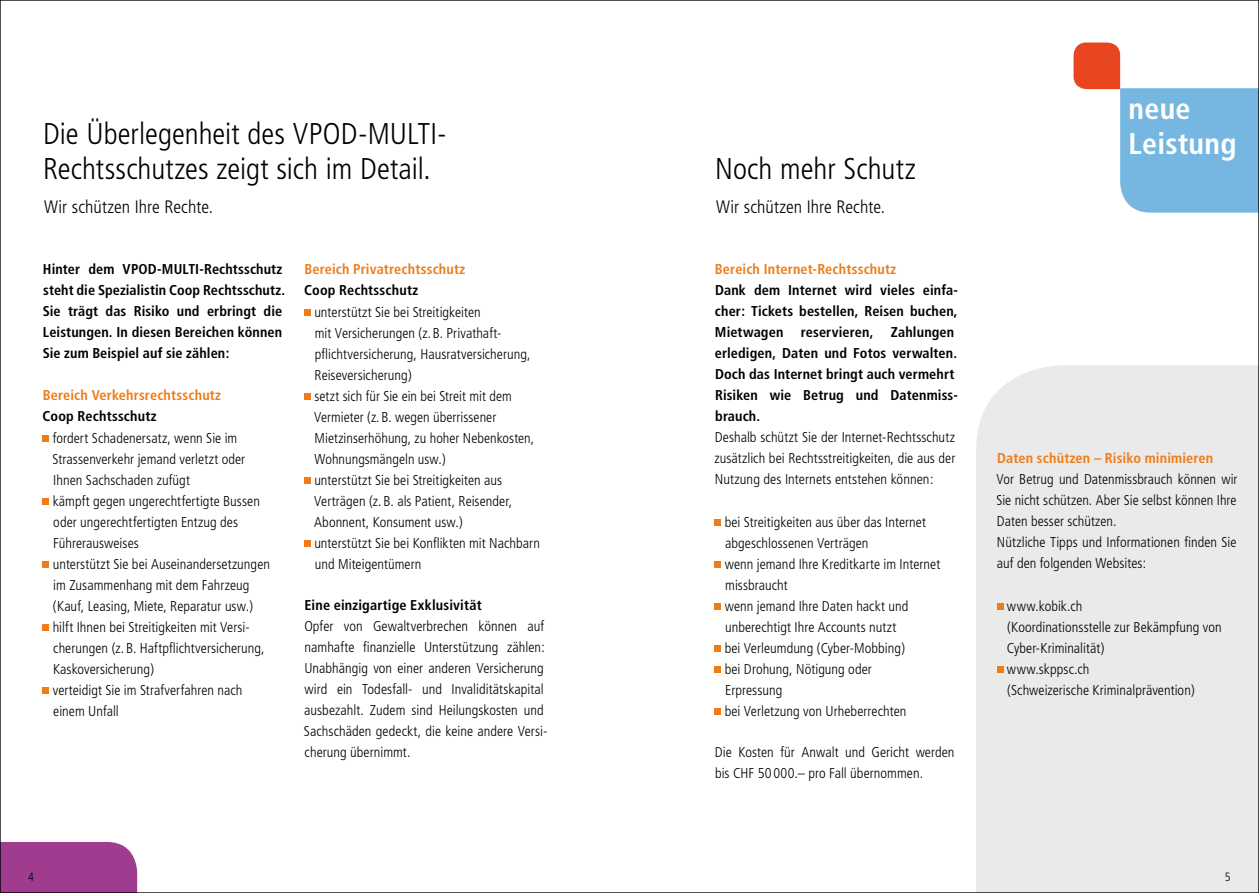
<style>
.page{position:relative;width:1259px;height:893px;background:#fff}
.page>*{position:absolute;margin:0;border:0;box-sizing:border-box;transform-origin:0 0}
.t1{font:300 condensed 30px/34.5px "Frutiger";letter-spacing:.005em;color:#000001}
.t2{font:700 condensed 30px/34.5px "Frutiger";letter-spacing:.01em;color:#fff}
.t3{font:300 condensed 18px "Frutiger";color:#000001}
.t4{font:300 condensed 14.25px/21px "Frutiger";letter-spacing:.005em;color:#000001}
.t5{font:700 condensed 14.25px/21px "Frutiger";letter-spacing:.01em;color:#000001}
.t6{font:700 condensed 14.25px "Frutiger";letter-spacing:.01em;color:#ee7c19}
.t7{font:300 condensed 12px "Frutiger";color:#000001}
</style>
<div class="page">
<svg style="left:1073px;top:43px;width:184px;height:170px"></svg>
<div style="left:2px;top:842px;width:135px;height:49px;background:#9f3c8f"></div>
<div style="left:976px;top:365px;width:281px;height:526px;background:#e9eae9"></div>
<div style="left:43px;top:435px;width:6px;height:7px;background:#ee7c19"></div>
<div style="left:43px;top:498px;width:6px;height:7px;background:#ee7c19"></div>
<div style="left:43px;top:561px;width:6px;height:7px;background:#ee7c19"></div>
<div style="left:43px;top:624px;width:6px;height:7px;background:#ee7c19"></div>
<div style="left:43px;top:687px;width:6px;height:7px;background:#ee7c19"></div>
<div style="left:304px;top:309px;width:7px;height:7px;background:#ee7c19"></div>
<div style="left:304px;top:393px;width:7px;height:7px;background:#ee7c19"></div>
<div style="left:304px;top:477px;width:7px;height:7px;background:#ee7c19"></div>
<div style="left:304px;top:540px;width:7px;height:7px;background:#ee7c19"></div>
<div style="left:714px;top:519px;width:7px;height:7px;background:#ee7c19"></div>
<div style="left:714px;top:561px;width:7px;height:7px;background:#ee7c19"></div>
<div style="left:714px;top:603px;width:7px;height:7px;background:#ee7c19"></div>
<div style="left:714px;top:645px;width:7px;height:7px;background:#ee7c19"></div>
<div style="left:714px;top:666px;width:7px;height:7px;background:#ee7c19"></div>
<div style="left:714px;top:708px;width:7px;height:7px;background:#ee7c19"></div>
<div style="left:996px;top:603px;width:7px;height:7px;background:#ee7c19"></div>
<div style="left:996px;top:666px;width:7px;height:7px;background:#ee7c19"></div>
<h1 class="t1" style="left:43px;top:117px;width:405px">Die Überlegenheit des VPOD-MULTI-<br>Rechtsschutzes zeigt sich im Detail.</h1>
<p class="t3" style="left:44px;top:196px;width:170px">Wir schützen Ihre Rechte.</p>
<p class="t5" style="left:43px;top:259px;width:244px">Hinter dem VPOD-MULTI-Rechtsschutz steht die Spezialistin Coop Rechtsschutz.<br>Sie trägt das Risiko und erbringt die Leistungen. In diesen Bereichen können Sie zum Beispiel auf sie zählen:</p>
<p class="t6" style="left:43px;top:387px;width:180px">Bereich Verkehrsrechtsschutz</p>
<p class="t5" style="left:43px;top:406px;width:115px">Coop Rechtsschutz</p>
<p class="t4" style="left:53px;top:428px;width:219px">fordert Schadenersatz, wenn Sie im Strassenverkehr jemand verletzt oder Ihnen Sachschaden zufügt<br>kämpft gegen ungerechtfertigte Bussen oder ungerechtfertigten Entzug des Führerausweises<br>unterstützt Sie bei Auseinandersetzungen im Zusammenhang mit dem Fahrzeug (Kauf, Leasing, Miete, Reparatur usw.) hilft Ihnen bei Streitigkeiten mit Versi&shy;cherungen (z. B. Haftpflichtversicherung, Kaskoversicherung)<br>verteidigt Sie im Strafverfahren nach einem Unfall</p>
<p class="t6" style="left:304px;top:261px;width:162px">Bereich Privatrechtsschutz</p>
<p class="t5" style="left:304px;top:280px;width:115px">Coop Rechtsschutz</p>
<p class="t4" style="left:314px;top:302px;width:227px">unterstützt Sie bei Streitigkeiten<br>mit Versicherungen (z.B. Privathaft&shy;pflichtversicherung, Hausratversicherung, Reiseversicherung)<br>setzt sich für Sie ein bei Streit mit dem Vermieter (z. B. wegen überrissener Mietzinserhöhung, zu hoher Nebenkosten, Wohnungsmängeln usw.)<br>unterstützt Sie bei Streitigkeiten aus Verträgen (z.B. als Patient, Reisender, Abonnent, Konsument usw.)<br>unterstützt Sie bei Konflikten mit Nachbarn und Miteigentümern</p>
<p class="t5" style="left:304px;top:595px;width:179px">Eine einzigartige Exklusivität</p>
<p class="t4" style="left:304px;top:616px;width:245px">Opfer von Gewaltverbrechen können auf namhafte finanzielle Unterstützung zählen:<br>Unabhängig von einer anderen Versicherung wird ein Todesfall- und Invaliditätskapital ausbezahlt. Zudem sind Heilungskosten und Sachschäden gedeckt, die keine andere Versi&shy;cherung übernimmt.</p>
<h1 class="t1" style="left:715px;top:152px;width:202px">Noch mehr Schutz</h1>
<p class="t3" style="left:716px;top:196px;width:170px">Wir schützen Ihre Rechte.</p>
<p class="t6" style="left:715px;top:261px;width:183px">Bereich Internet-Rechtsschutz</p>
<p class="t5" style="left:715px;top:280px;width:244px">Dank dem Internet wird vieles einfa&shy;cher: Tickets bestellen, Reisen buchen, Mietwagen reservieren, Zahlungen erledigen, Daten und Fotos verwalten.<br>Doch das Internet bringt auch vermehrt Risiken wie Betrug und Datenmiss&shy;brauch.</p>
<p class="t4" style="left:714px;top:427px;width:242px;text-align:justify">Deshalb schützt Sie der Internet-Rechtsschutz zusätzlich bei Rechtsstreitigkeiten, die aus der Nutzung des Internets entstehen können:</p>
<p class="t4" style="left:725px;top:512px;width:217px">bei Streitigkeiten aus über das Internet abgeschlossenen Verträgen<br>wenn jemand Ihre Kreditkarte im Internet missbraucht<br>wenn jemand Ihre Daten hackt und unberechtigt Ihre Accounts nutzt<br>bei Verleumdung (Cyber-Mobbing)<br>bei Drohung, Nötigung oder<br>Erpressung<br>bei Verletzung von Urheberrechten</p>
<p class="t4" style="left:715px;top:742px;width:241px">Die Kosten für Anwalt und Gericht werden bis CHF 50 000.– pro Fall übernommen.</p>
<h1 class="t2" style="left:1128px;top:92px;width:109px">neue<br>Leistung</h1>
<p class="t6" style="left:997px;top:450px;width:218px">Daten schützen – Risiko minimieren</p>
<p class="t4" style="left:996px;top:469px;width:242px">Vor Betrug und Datenmissbrauch können wir Sie nicht schützen. Aber Sie selbst können Ihre Daten besser schützen.<br>Nützliche Tipps und Informationen finden Sie auf den folgenden Websites:</p>
<p class="t4" style="left:1007px;top:596px;width:216px">www.kobik.ch<br>(Koordinationsstelle zur Bekämpfung von<br>Cyber-Kriminalität)<br>www.skppsc.ch<br>(Schweizerische Kriminalprävention)</p>
<p class="t7" style="left:28px;top:870px;width:7px">4</p>
<p class="t7" style="left:1225px;top:870px;width:7px">5</p>
</div>
